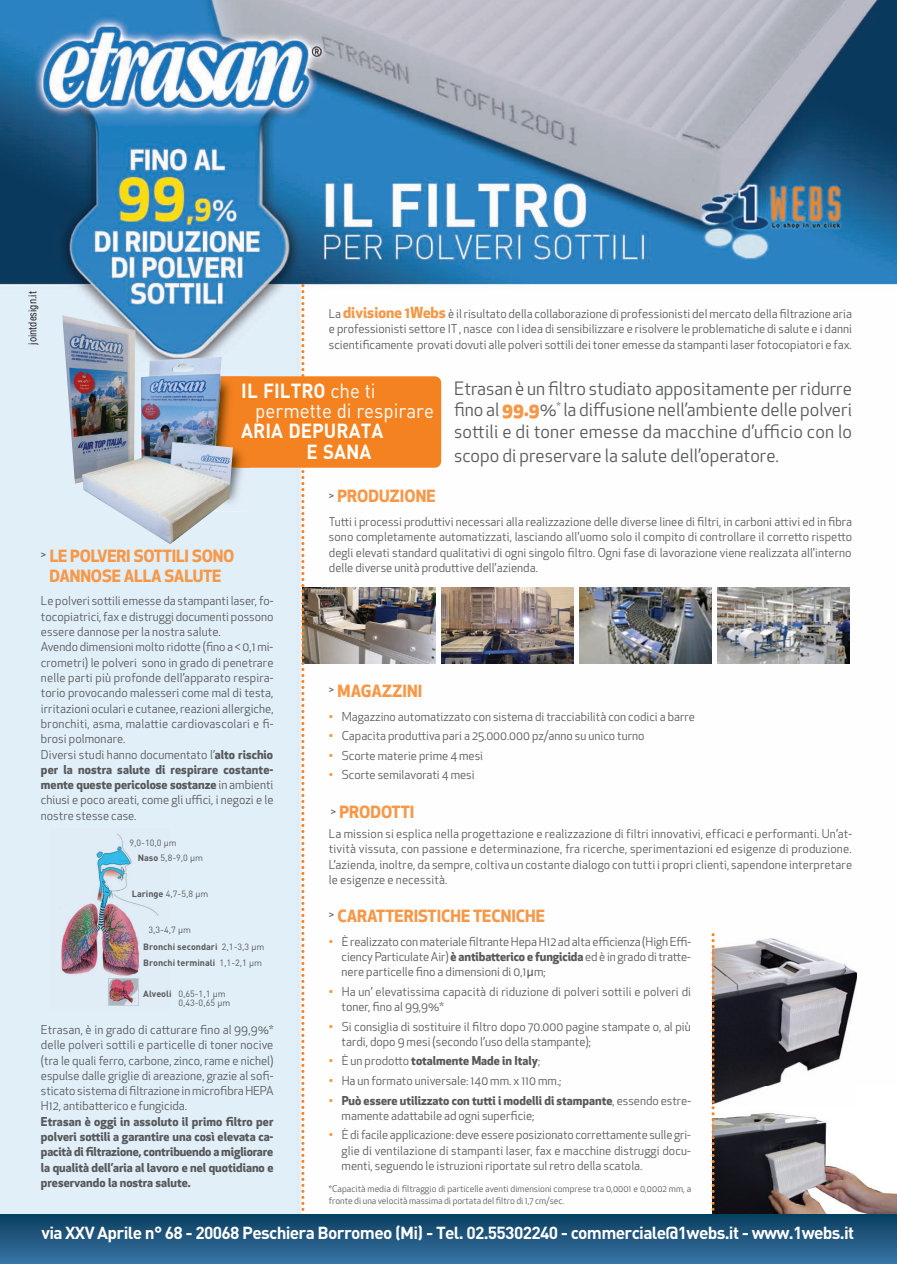
<style>
.page{position:relative;width:897px;height:1264px;background:#fff}
.page>*{position:absolute;margin:0;border:0;box-sizing:border-box;transform-origin:0 0}
.t1{font:20.25px/20.2px "DIN";color:#fff;scale:.93 1}
.t2{font:700 20.25px/20.2px "DIN";color:#fff;scale:.93 1}
.t3{font:18px/21.6px "Apex New";color:#57585a;text-align:justify}
.t4{font:700 17.25px "DIN";letter-spacing:-.04em;color:#fff}
.t5{font:700 16.5px/19.8px "Apex New";color:#f79848}
.t6{font:12px/15.3px "Apex New";color:#57585a;text-align:justify}
.t7{font:700 12px/15.3px "Apex New";color:#57585a;text-align:justify}
.t8{font:condensed 10.5px "Helvetica";color:#231f20}
.t9{font:9px/12px "Apex New";letter-spacing:.005em;color:#57585a}
.t10{font:9px/15.1px "DIN";color:#57585a}
.t11{font:700 9px "DIN";color:#57585a}
.t12{font:700 6px "Apex New";color:#57585a}
.s1{font-weight:700;font-size:15px;color:#f79848}
.s2{font-weight:700}
.s3{font-weight:800;color:#f79848}
.s4{font-weight:400}
.s5{color:#f79848}
.s6{font-family:"Lucida Grande"}
.s7{font-weight:400;color:#f79848}
</style>
<div class="page">
<img style="left:0;top:0;width:897px;height:1215px">
<img style="left:304px;top:587px;width:131px;height:77px">
<img style="left:50px;top:829px;width:119px;height:181px">
<svg style="left:301px;top:284px;width:3px;height:931px"></svg>
<div style="left:204px;top:376px;width:237px;height:92px;background:#f58220;border-radius:6px"></div>
<img style="left:233px;top:373px;width:17px;height:138px">
<img style="left:233px;top:376px;width:17px;height:92px">
<img style="left:62px;top:315px;width:171px;height:229px">
<img style="left:714px;top:1086px;width:183px;height:129px">
<img style="left:714px;top:939px;width:143px;height:166px">
<svg style="left:711px;top:933px;width:3px;height:282px"></svg>
<div style="left:0;top:1215px;width:897px;height:49px;background:linear-gradient(to bottom,#0c3f60,#3974a5)"></div>
<img style="left:441px;top:587px;width:132px;height:77px">
<img style="left:579px;top:587px;width:132px;height:77px">
<img style="left:717px;top:587px;width:132px;height:77px">
<p class="t8" style="left:29px;top:345px;width:55px;rotate:-90deg">jointdesign.it</p>
<p class="t6" style="left:329px;top:307px;width:525px">La <span class="s1">divisione 1Webs</span> è il risultato della collaborazione di professionisti del mercato della filtrazione aria e professionisti settore IT , nasce con l idea di sensibilizzare e risolvere le problematiche di salute e i danni scientificamente provati dovuti alle polveri sottili dei toner emesse da stampanti laser fotocopiatori e fax.</p>
<h1 class="t1" style="left:255px;top:381px;width:194px;text-indent:-14px"><span class="s2">IL FILTRO</span> che ti permette di respirare</h1>
<h1 class="t2" style="left:306px;top:423px;width:84px;text-indent:-65px">ARIA DEPURATA<br>E SANA</h1>
<h2 class="t3" style="left:454px;top:379px;width:399px">Etrasan è un filtro studiato appositamente per ridurre fino al <span class="s3">99.9</span>%<sup>*</sup> la diffusione nell’ambiente delle polveri sottili e di toner emesse da macchine d’ufficio con lo</h2>
<h2 class="t3" style="left:454px;top:446px;width:326px">scopo di preservare la salute dell’operatore.</h2>
<p class="t12" style="left:41px;top:553px;width:7px">&gt;</p>
<h3 class="t5" style="left:50px;top:548px;width:186px">LE POLVERI SOTTILI SONO<br>DANNOSE ALLA SALUTE</h3>
<p class="t6" style="left:41px;top:595px;width:234px;text-align:left">Le polveri sottili emesse da stampanti laser, fo&shy;tocopiatrici, fax e distruggi documenti possono essere dannose per la nostra salute.<br>Avendo dimensioni molto ridotte (fino a &lt; 0,1 mi&shy;crometri) le polveri sono in grado di penetrare nelle parti più profonde dell’apparato respira&shy;torio provocando malesseri come mal di testa, irritazioni oculari e cutanee, reazioni allergiche, bronchiti, asma, malattie cardiovascolari e fi&shy;brosi polmonare.<br>Diversi studi hanno documentato l’<span class="s2">alto rischio per la nostra salute di respirare costante&shy;mente queste pericolose sostanze</span> in ambienti chiusi e poco areati, come gli uffici, i negozi e le nostre stesse case.</p>
<p class="t10" style="left:138px;top:835px;width:67px;text-indent:-8px">9,0-10,0 µm<br><span class="s2">Naso</span> 5,8-9,0 µm</p>
<p class="t10" style="left:132px;top:886px;width:78px"><span class="s2">Laringe</span> 4,7-5,8 µm</p>
<p class="t10" style="left:143px;top:920px;width:123px;line-height:17.9px;text-indent:5px">3,3-4,7 µm<br><span class="s2">Bronchi secondari</span> 2,1-3,3 µm</p>
<p class="t11" style="left:143px;top:959px;width:120px">Bronchi terminali <span class="s4">1,1-2,1 µm</span></p>
<p class="t10" style="left:178px;top:989px;width:53px;line-height:9px;text-indent:-35px"><span class="s2">Alveoli</span> 0,65-1,1 µm<br>0,43-0,65 µm</p>
<p class="t6" style="left:41px;top:1023px;width:234px">Etrasan, è in grado di catturare fino al 99,9%* delle polveri sottili e particelle di toner nocive (tra le quali ferro, carbone, zinco, rame e nichel) espulse dalle griglie di areazione, grazie al sofi&shy;sticato sistema di filtrazione in microfibra HEPA H12, antibatterico e fungicida.</p>
<p class="t7" style="left:41px;top:1115px;width:234px">Etrasan è oggi in assoluto il primo filtro per polveri sottili a garantire una così elevata ca&shy;pacità di filtrazione, contribuendo a migliorare la qualità dell’aria al lavoro e nel quotidiano e preservando la nostra salute.</p>
<p class="t12" style="left:329px;top:493px;width:7px">&gt;</p>
<h3 class="t5" style="left:338px;top:488px;width:99px">PRODUZIONE</h3>
<p class="t6" style="left:329px;top:515px;width:525px">Tutti i processi produttivi necessari alla realizzazione delle diverse linee di filtri, in carboni attivi ed in fibra sono completamente automatizzati, lasciando all'uomo solo il compito di controllare il corretto rispetto degli elevati standard qualitativi di ogni singolo filtro. Ogni fase di lavorazione viene realizzata all'interno delle diverse unità produttive dell'azienda.</p>
<p class="t12" style="left:329px;top:688px;width:7px">&gt;</p>
<h3 class="t5" style="left:338px;top:683px;width:86px">MAGAZZINI</h3>
<p class="t6" style="left:329px;top:710px;width:368px"><span class="s5">•</span> Magazzino automatizzato con sistema di tracciabilità con codici a barre</p>
<p class="t6" style="left:329px;top:729px;width:317px"><span class="s5">•</span> Capacita produttiva pari a 25.000.000 pz/anno su unico turno</p>
<p class="t6" style="left:329px;top:749px;width:156px"><span class="s5">•</span> Scorte materie prime 4 mesi</p>
<p class="t6" style="left:329px;top:769px;width:147px"><span class="s5">•</span> Scorte semilavorati 4 mesi</p>
<p class="t12" style="left:331px;top:809px;width:7px">&gt;</p>
<h3 class="t5" style="left:340px;top:804px;width:76px">PRODOTTI</h3>
<p class="t6" style="left:329px;top:827px;width:525px">La mission si esplica nella progettazione e realizzazione di filtri innovativi, efficaci e performanti. Un’at&shy;tività vissuta, con passione e determinazione, fra ricerche, sperimentazioni ed esigenze di produzione.<br>L’azienda, inoltre, da sempre, coltiva un costante dialogo con tutti i propri clienti, sapendone interpretare le esigenze e necessità.</p>
<p class="t12" style="left:329px;top:913px;width:7px">&gt;</p>
<h3 class="t5" style="left:338px;top:908px;width:209px">CARATTERISTICHE TECNICHE</h3>
<p class="t6" style="left:342px;top:935px;width:351px;text-indent:-13px"><span class="s5">•</span> È realizzato con materiale filtrante Hepa H12 ad alta efficienza (High Effi&shy;ciency Particulate Air) <span class="s2">è antibatterico e fungicida</span> ed è in grado di tratte&shy;nere particelle fino a dimensioni di 0,1<span class="s6">µ</span>m;</p>
<p class="t6" style="left:342px;top:985px;width:351px;text-indent:-13px"><span class="s5">•</span> Ha un’ elevatissima capacità di riduzione di polveri sottili e polveri di toner, fino al 99,9%*</p>
<p class="t6" style="left:342px;top:1020px;width:350px;text-indent:-13px"><span class="s5">•</span> Si consiglia di sostituire il filtro dopo 70.000 pagine stampate o, al più tardi, dopo 9 mesi (secondo l’uso della stampante);</p>
<p class="t7" style="left:329px;top:1055px;width:213px"><span class="s7">•</span> <span class="s4">È un prodotto</span> totalmente Made in Italy<span class="s4">;</span></p>
<p class="t6" style="left:329px;top:1074px;width:234px"><span class="s5">•</span> Ha un formato universale: 140 mm. x 110 mm.;</p>
<p class="t6" style="left:342px;top:1094px;width:351px;text-indent:-13px"><span class="s5">•</span> <span class="s2">Può essere utilizzato con tutti i modelli di stampante</span>, essendo estre&shy;mamente adattabile ad ogni superficie;</p>
<p class="t6" style="left:342px;top:1129px;width:351px;text-indent:-13px"><span class="s5">•</span> È di facile applicazione: deve essere posizionato correttamente sulle gri&shy;glie di ventilazione di stampanti laser, fax e macchine distruggi docu&shy;menti, seguendo le istruzioni riportate sul retro della scatola.</p>
<p class="t9" style="left:329px;top:1184px;width:364px">*Capacità media di filtraggio di particelle aventi dimensioni comprese tra 0,0001 e 0,0002 mm, a fronte di una velocità massima di portata del filtro di 1,7 cm/sec.</p>
<h3 class="t4" style="left:42px;top:1226px;width:814px">via XXV Aprile n° 68 - 20068 Peschiera Borromeo (Mi) - Tel. 02.55302240 - commerciale@1webs.it - www.1webs.it</h3>
</div>
